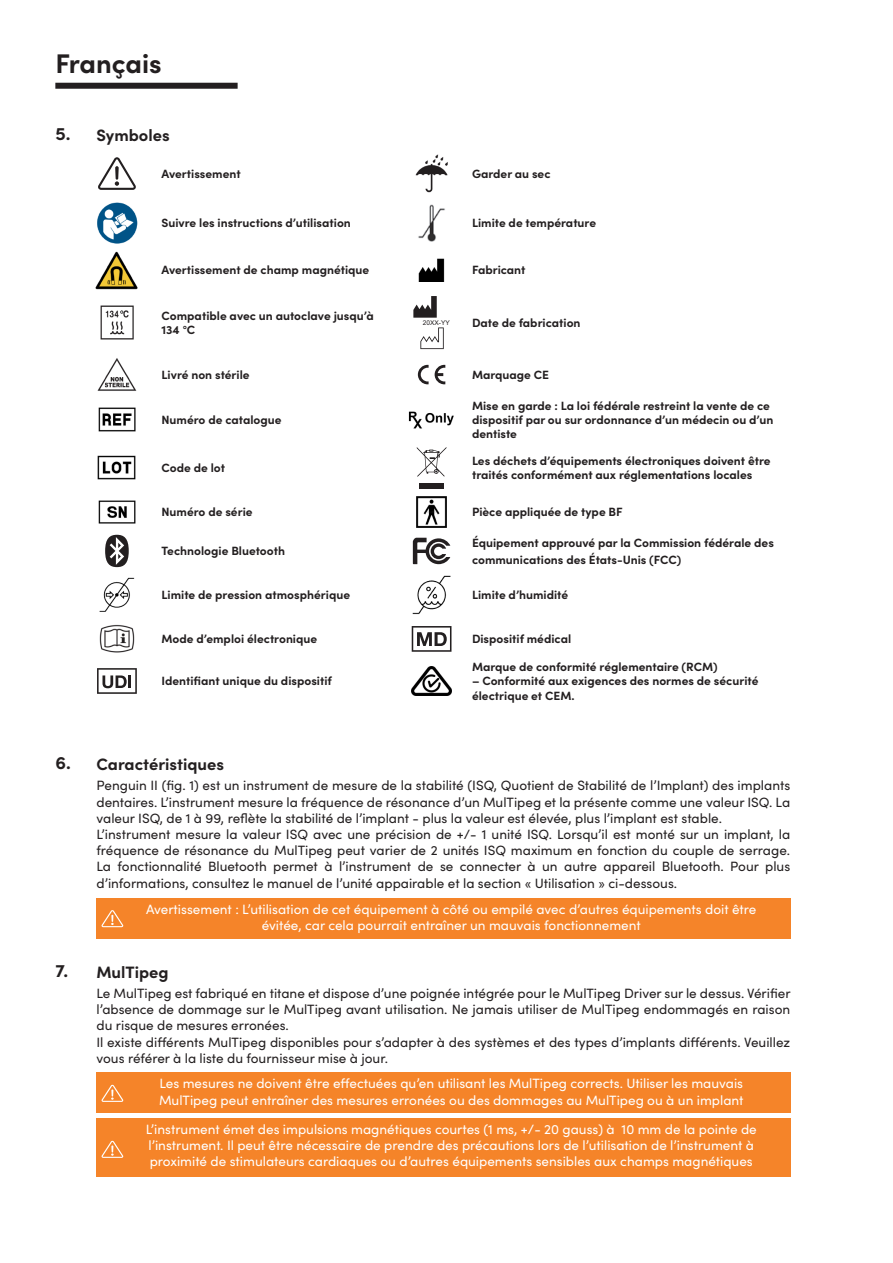
<style>
.page{position:relative;width:893px;height:1263px;background:#fff}
.page>*{position:absolute;margin:0;border:0;box-sizing:border-box;transform-origin:0 0}
.t1{font:700 27px "Sofia Pro";color:#231f20}
.t2{font:700 18px "Sofia Pro";color:#231f20}
.t3{font:700 16.5px "Sofia Pro";color:#231f20}
.t4{font:13.5px/16.2px "Sofia Pro";color:#231f20;text-align:justify}
.t5{font:13.5px/16.2px "Sofia Pro";color:#fff}
.Symbols_text{font:700 12px/14.4px "Sofia Pro";color:#231f20}
.t6{font:6.6px "Arial";color:#231f20}
</style>
<div class="page">
<div style="left:96px;top:898px;width:694px;height:40px;background:#f58429"></div>
<svg style="left:101px;top:910px;width:22px;height:17px"></svg>
<div style="left:96px;top:1073px;width:694px;height:40px;background:#f58429"></div>
<div style="left:96px;top:1118px;width:694px;height:58px;background:#f58429"></div>
<svg style="left:101px;top:1085px;width:22px;height:17px"></svg>
<svg style="left:101px;top:1141px;width:22px;height:17px"></svg>
<div style="left:55px;top:83px;width:183px;height:6px;background:#231f20"></div>
<svg style="left:98px;top:157px;width:38px;height:33px"></svg>
<img style="left:415px;top:154px;width:33px;height:39px">
<img style="left:97px;top:202px;width:41px;height:42px">
<img style="left:418px;top:205px;width:27px;height:36px">
<img style="left:96px;top:251px;width:42px;height:38px">
<img style="left:418px;top:258px;width:27px;height:24px">
<img style="left:100px;top:305px;width:34px;height:35px">
<svg style="left:413px;top:296px;width:24px;height:22px"></svg>
<svg style="left:420px;top:327px;width:24px;height:22px"></svg>
<img style="left:97px;top:358px;width:40px;height:33px">
<svg style="left:418px;top:365px;width:11px;height:19px"></svg>
<svg style="left:435px;top:365px;width:10px;height:19px"></svg>
<img style="left:98px;top:408px;width:38px;height:24px">
<img style="left:408px;top:411px;width:46px;height:18px">
<img style="left:98px;top:455px;width:38px;height:25px">
<svg style="left:417px;top:447px;width:29px;height:30px"></svg>
<div style="left:419px;top:483px;width:24px;height:5px;background:#231f20"></div>
<img style="left:98px;top:500px;width:38px;height:24px">
<img style="left:416px;top:497px;width:31px;height:30px">
<svg style="left:105px;top:535px;width:24px;height:32px"></svg>
<svg style="left:413px;top:538px;width:37px;height:26px"></svg>
<img style="left:99px;top:577px;width:36px;height:35px">
<img style="left:412px;top:575px;width:39px;height:40px">
<img style="left:99px;top:624px;width:36px;height:29px">
<svg style="left:412px;top:626px;width:39px;height:26px"></svg>
<svg style="left:97px;top:668px;width:40px;height:26px"></svg>
<img style="left:412px;top:666px;width:39px;height:30px">
<p class="t1" style="left:55px;top:43px;width:108px">Français</p>
<p class="t2" style="left:55px;top:120px;width:17px">5.</p>
<p class="t3" style="left:97px;top:122px;width:75px">Symboles</p>
<p class="Symbols_text" style="left:162px;top:166px;width:81px">Avertissement</p>
<p class="Symbols_text" style="left:472px;top:166px;width:80px">Garder au sec</p>
<p class="Symbols_text" style="left:162px;top:215px;width:191px">Suivre les instructions d’utilisation</p>
<p class="Symbols_text" style="left:472px;top:215px;width:126px">Limite de température</p>
<p class="Symbols_text" style="left:162px;top:262px;width:209px">Avertissement de champ magnétique</p>
<p class="Symbols_text" style="left:472px;top:262px;width:55px">Fabricant</p>
<p class="Symbols_text" style="left:162px;top:307px;width:214px">Compatible avec un autoclave jusqu’à<br>134 °C</p>
<p class="t6" style="left:423px;top:319px;width:28px">20XX-YY</p>
<p class="Symbols_text" style="left:472px;top:314px;width:110px">Date de fabrication</p>
<p class="Symbols_text" style="left:162px;top:367px;width:90px">Livré non stérile</p>
<p class="Symbols_text" style="left:472px;top:367px;width:79px">Marquage CE</p>
<p class="Symbols_text" style="left:162px;top:412px;width:122px">Numéro de catalogue</p>
<p class="Symbols_text" style="left:472px;top:397px;width:303px">Mise en garde : La loi fédérale restreint la vente de ce dispositif par ou sur ordonnance d’un médecin ou d’un dentiste</p>
<p class="Symbols_text" style="left:162px;top:460px;width:65px">Code de lot</p>
<p class="Symbols_text" style="left:472px;top:452px;width:300px">Les déchets d’équipements électroniques doivent être traités conformément aux réglementations locales</p>
<p class="Symbols_text" style="left:162px;top:504px;width:92px">Numéro de série</p>
<p class="Symbols_text" style="left:472px;top:504px;width:152px">Pièce appliquée de type BF</p>
<p class="Symbols_text" style="left:162px;top:543px;width:125px">Technologie Bluetooth</p>
<p class="Symbols_text" style="left:472px;top:534px;width:303px;line-height:16.5px">Équipement approuvé par la Commission fédérale des communications des États-Unis (FCC)</p>
<p class="Symbols_text" style="left:162px;top:587px;width:190px">Limite de pression atmosphérique</p>
<p class="Symbols_text" style="left:472px;top:587px;width:98px">Limite d’humidité</p>
<p class="Symbols_text" style="left:162px;top:631px;width:157px">Mode d’emploi électronique</p>
<p class="Symbols_text" style="left:472px;top:631px;width:101px">Dispositif médical</p>
<p class="Symbols_text" style="left:162px;top:673px;width:172px">Identifiant unique du dispositif</p>
<p class="Symbols_text" style="left:472px;top:658px;width:247px">Marque de conformité réglementaire (RCM)</p>
<p class="Symbols_text" style="left:472px;top:673px;width:288px">– Conformité aux exigences des normes de sécurité électrique et CEM.</p>
<p class="t2" style="left:55px;top:749px;width:17px">6.</p>
<p class="t3" style="left:97px;top:751px;width:129px">Caractéristiques</p>
<p class="t4" style="left:97px;top:777px;width:695px">Penguin II (fig. 1) est un instrument de mesure de la stabilité (ISQ, Quotient de Stabilité de l’Implant) des implants dentaires. L’instrument mesure la fréquence de résonance d’un MulTipeg et la présente comme une valeur ISQ. La valeur ISQ, de 1 à 99, reflète la stabilité de l’implant - plus la valeur est élevée, plus l’implant est stable.</p>
<p class="t4" style="left:97px;top:825px;width:695px">L’instrument mesure la valeur ISQ avec une précision de +/- 1 unité ISQ. Lorsqu’il est monté sur un implant, la fréquence de résonance du MulTipeg peut varier de 2 unités ISQ maximum en fonction du couple de serrage.<br>La fonctionnalité Bluetooth permet à l’instrument de se connecter à un autre appareil Bluetooth. Pour plus d’informations, consultez le manuel de l’unité appairable et la section « Utilisation » ci-dessous.</p>
<p class="t5" style="left:146px;top:900px;width:612px;text-align:center">Avertissement : L’utilisation de cet équipement à côté ou empilé avec d’autres équipements doit être évitée, car cela pourrait entraîner un mauvais fonctionnement</p>
<p class="t2" style="left:55px;top:957px;width:14px">7.</p>
<p class="t3" style="left:97px;top:959px;width:74px">MulTipeg</p>
<p class="t4" style="left:97px;top:984px;width:695px">Le MulTipeg est fabriqué en titane et dispose d’une poignée intégrée pour le MulTipeg Driver sur le dessus. Vérifier l’absence de dommage sur le MulTipeg avant utilisation. Ne jamais utiliser de MulTipeg endommagés en raison du risque de mesures erronées.</p>
<p class="t4" style="left:97px;top:1033px;width:695px">Il existe différents MulTipeg disponibles pour s’adapter à des systèmes et des types d’implants différents. Veuillez vous référer à la liste du fournisseur mise à jour.</p>
<p class="t5" style="left:159px;top:1075px;width:586px">Les mesures ne doivent être effectuées qu’en utilisant les MulTipeg corrects. Utiliser les mauvais<br>MulTipeg peut entraîner des mesures erronées ou des dommages au MulTipeg ou à un implant</p>
<p class="t5" style="left:146px;top:1120px;width:612px">L’instrument émet des impulsions magnétiques courtes (1 ms, +/- 20 gauss) à 10 mm de la pointe de l’instrument. Il peut être nécessaire de prendre des précautions lors de l’utilisation de l’instrument à proximité de stimulateurs cardiaques ou d’autres équipements sensibles aux champs magnétiques</p>
</div>
